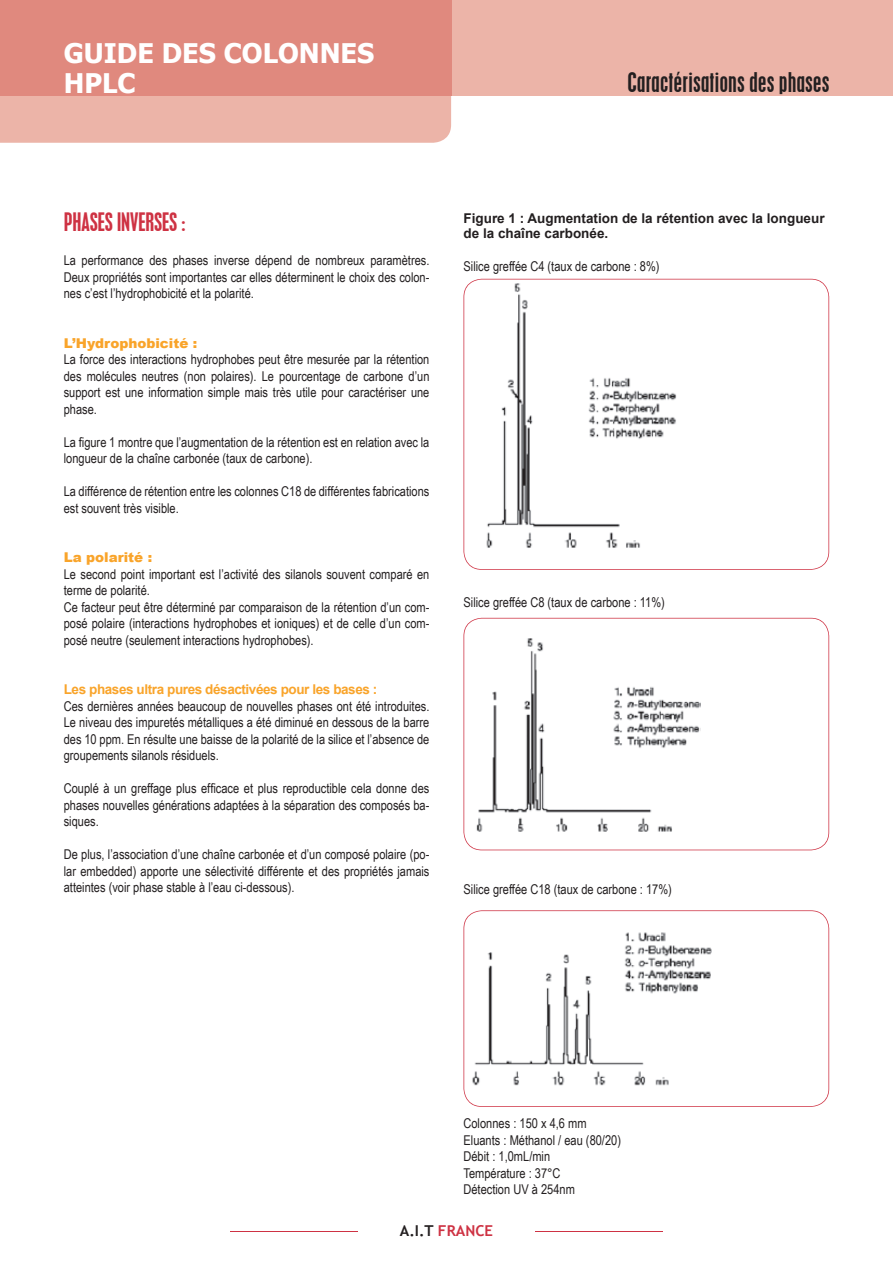
<style>
.page{position:relative;width:893px;height:1263px;background:#fff}
.page>*{position:absolute;margin:0;border:0;box-sizing:border-box;transform-origin:0 0}
.t1{font:700 27px/30px "Tahoma";color:#fff}
.t2{font:condensed 24px "Placard";letter-spacing:.01em;color:#231f20}
.t3{font:condensed 22.5px "Placard";color:#ce3243}
.t4{font:700 15px "Trebuchet MS";color:#ce3243}
.t5{font:13.5px/16.5px "Arial Narrow";color:#231f20;text-align:justify}
.t6{font:700 13.5px/15px "Arial";color:#231f20}
.t7{font:700 13.5px "Arial";letter-spacing:-.03em;color:#f9a42a}
.t8{font:900 13.5px "Arial";color:#f9a42a}
.s1{color:#231f20}
</style>
<div class="page">
<div style="left:451px;top:0;width:442px;height:95px;background:#ecb4a8"></div>
<div style="left:0;top:95px;width:451px;height:48px;background:#ecb4a8"></div>
<div style="left:0;top:0;width:451px;height:95px;background:#e0897e"></div>
<hr style="left:230px;top:1231px;width:128px;height:1px;background:#ce3243">
<hr style="left:535px;top:1231px;width:128px;height:1px;background:#ce3243">
<svg style="left:463px;top:279px;width:366px;height:291px"></svg>
<svg style="left:463px;top:618px;width:366px;height:232px"></svg>
<svg style="left:463px;top:910px;width:366px;height:197px"></svg>
<h1 class="t1" style="left:64px;top:37px;width:312px">GUIDE DES COLONNES<br>HPLC</h1>
<h2 class="t2" style="left:627px;top:68px;width:203px">Caractérisations des phases</h2>
<h3 class="t3" style="left:64px;top:208px;width:123px">PHASES INVERSES :</h3>
<p class="t6" style="left:463px;top:211px;width:363px">Figure 1 : Augmentation de la rétention avec la longueur de la chaîne carbonée.</p>
<p class="t5" style="left:463px;top:257px;width:198px">Silice greffée C4 (taux de carbone : 8%)</p>
<p class="t5" style="left:64px;top:252px;width:367px">La performance des phases inverse dépend de nombreux paramètres.<br>Deux propriétés sont importantes car elles déterminent le choix des colon&shy;nes c’est l’hydrophobicité et la polarité.</p>
<p class="t8" style="left:64px;top:333px;width:135px">L’Hydrophobicité :</p>
<p class="t5" style="left:64px;top:351px;width:367px">La force des interactions hydrophobes peut être mesurée par la rétention des molécules neutres (non polaires). Le pourcentage de carbone d’un support est une information simple mais très utile pour caractériser une phase.</p>
<p class="t5" style="left:64px;top:433px;width:367px">La figure 1 montre que l’augmentation de la rétention est en relation avec la longueur de la chaîne carbonée (taux de carbone).</p>
<p class="t5" style="left:64px;top:483px;width:367px">La différence de rétention entre les colonnes C18 de différentes fabrications est souvent très visible.</p>
<p class="t8" style="left:64px;top:547px;width:90px">La polarité :</p>
<p class="t5" style="left:64px;top:565px;width:367px;text-align:left">Le second point important est l’activité des silanols souvent comparé en terme de polarité.<br>Ce facteur peut être déterminé par comparaison de la rétention d’un com&shy;posé polaire (interactions hydrophobes et ioniques) et de celle d’un com&shy;posé neutre (seulement interactions hydrophobes).</p>
<p class="t7" style="left:64px;top:680px;width:315px">Les phases ultra pures désactivées pour les bases :</p>
<p class="t5" style="left:64px;top:697px;width:367px">Ces dernières années beaucoup de nouvelles phases ont été introduites.<br>Le niveau des impuretés métalliques a été diminué en dessous de la barre des 10 ppm. En résulte une baisse de la polarité de la silice et l’absence de groupements silanols résiduels.</p>
<p class="t5" style="left:64px;top:780px;width:367px">Couplé à un greffage plus efficace et plus reproductible cela donne des phases nouvelles générations adaptées à la séparation des composés ba&shy;siques.</p>
<p class="t5" style="left:64px;top:846px;width:367px">De plus, l’association d’une chaîne carbonée et d’un composé polaire (po&shy;lar embedded) apporte une sélectivité différente et des propriétés jamais atteintes (voir phase stable à l’eau ci-dessous).</p>
<p class="t5" style="left:463px;top:593px;width:203px">Silice greffée C8 (taux de carbone : 11%)</p>
<p class="t5" style="left:463px;top:880px;width:210px">Silice greffée C18 (taux de carbone : 17%)</p>
<p class="t5" style="left:463px;top:1115px;width:159px;text-align:left">Colonnes : 150 x 4,6 mm<br>Eluants : Méthanol / eau (80/20)<br>Débit : 1,0mL/min<br>Température : 37°C<br>Détection UV à 254nm</p>
<p class="t4" style="left:400px;top:1221px;width:95px"><span class="s1">A.I.T</span> FRANCE</p>
</div>
